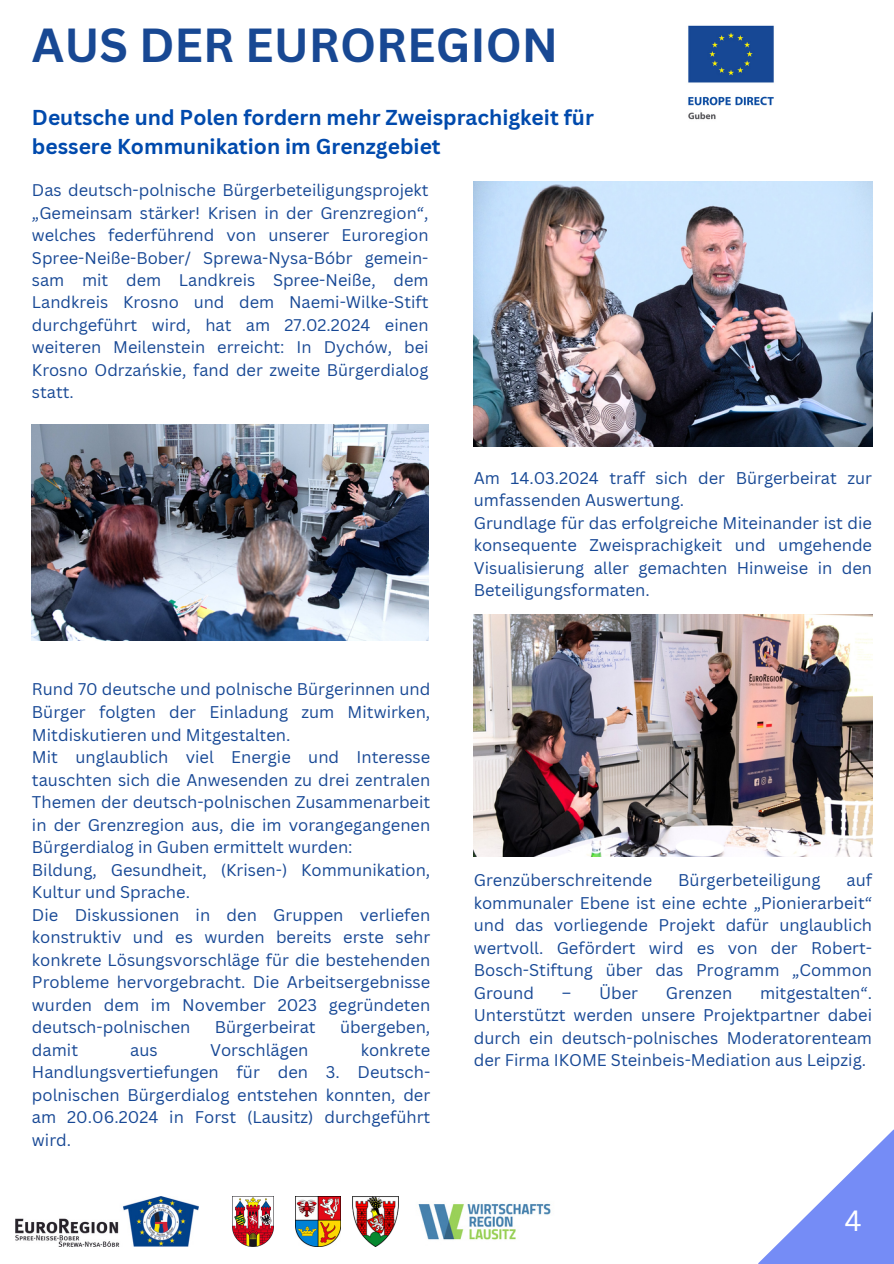
<style>
.page{position:relative;width:894px;height:1264px;background:#fff}
.page>*{position:absolute;margin:0;border:0;box-sizing:border-box;transform-origin:0 0}
.t1{font:700 46.5px "Canva Sans";color:#184893}
.t2{font:28.5px "Canva Sans";color:#fff}
.t3{font:700 21px/29.2px "Canva Sans";color:#004aad}
.t4{font:16.5px/22.5px "Canva Sans";color:#174895;text-align:justify}
.t5{font:16.35px/22.4px "Canva Sans";color:#174895;text-align:justify}
</style>
<div class="page">
<svg style="left:758px;top:1130px;width:135px;height:133px"></svg>
<img style="left:688px;top:25px;width:86px;height:95px">
<img style="left:15px;top:1196px;width:184px;height:50px">
<img style="left:233px;top:1196px;width:40px;height:50px">
<img style="left:295px;top:1196px;width:45px;height:50px">
<img style="left:352px;top:1196px;width:47px;height:50px">
<img style="left:418px;top:1203px;width:133px;height:37px">
<img style="left:32px;top:424px;width:396px;height:216px">
<img style="left:473px;top:181px;width:399px;height:266px">
<img style="left:473px;top:614px;width:399px;height:242px">
<p class="t1" style="left:32px;top:12px;width:527px">AUS DER EUROREGION</p>
<p class="t3" style="left:32px;top:102px;width:563px">Deutsche und Polen fordern mehr Zweisprachigkeit für bessere Kommunikation im Grenzgebiet</p>
<p class="t5" style="left:32px;top:179px;width:398px">Das deutsch-polnische Bürgerbeteiligungsprojekt „Gemeinsam stärker! Krisen in der Grenzregion“, welches federführend von unserer Euroregion Spree-Neiße-Bober/ Sprewa-Nysa-Bóbr gemein&shy;sam mit dem Landkreis Spree-Neiße, dem Landkreis Krosno und dem Naemi-Wilke-Stift durchgeführt wird, hat am 27.02.2024 einen weiteren Meilenstein erreicht: In Dychów, bei Krosno Odrzańskie, fand der zweite Bürgerdialog statt.</p>
<p class="t4" style="left:32px;top:678px;width:399px">Rund 70 deutsche und polnische Bürgerinnen und Bürger folgten der Einladung zum Mitwirken, Mitdiskutieren und Mitgestalten.</p>
<p class="t4" style="left:32px;top:745px;width:400px">Mit unglaublich viel Energie und Interesse tauschten sich die Anwesenden zu drei zentralen Themen der deutsch-polnischen Zusammenarbeit in der Grenzregion aus, die im vorangegangenen Bürgerdialog in Guben ermittelt wurden:</p>
<p class="t4" style="left:32px;top:858px;width:399px">Bildung, Gesundheit, (Krisen-) Kommunikation,<br>Kultur und Sprache.</p>
<p class="t4" style="left:32px;top:903px;width:400px">Die Diskussionen in den Gruppen verliefen konstruktiv und es wurden bereits erste sehr konkrete Lösungsvorschläge für die bestehenden Probleme hervorgebracht. Die Arbeitsergebnisse wurden dem im November 2023 gegründeten deutsch-polnischen</p>
<p class="t4" style="left:214px;top:1015px;width:102px">Bürgerbeirat</p>
<p class="t4" style="left:340px;top:1015px;width:92px">übergeben,</p>
<p class="t4" style="left:32px;top:1038px;width:400px;text-indent:329px">konkrete Handlungsvertiefungen für den 3. Deutsch&shy;polnischen Bürgerdialog entstehen konnten, der am 20.06.2024 in Forst (Lausitz) durchgeführt wird.</p>
<p class="t4" style="left:32px;top:1038px;width:48px">damit</p>
<p class="t4" style="left:130px;top:1038px;width:29px">aus</p>
<p class="t4" style="left:210px;top:1038px;width:100px">Vorschlägen</p>
<p class="t4" style="left:473px;top:466px;width:400px">Am 14.03.2024 traff sich der Bürgerbeirat zur umfassenden Auswertung.</p>
<p class="t4" style="left:473px;top:511px;width:399px">Grundlage für das erfolgreiche Miteinander ist die konsequente Zweisprachigkeit und umgehende Visualisierung aller gemachten Hinweise in den Beteiligungsformaten.</p>
<p class="t4" style="left:473px;top:868px;width:400px;text-indent:372px">auf kommunaler Ebene ist eine echte „Pionierarbeit“ und das vorliegende Projekt dafür unglaublich wertvoll. Gefördert wird es von der Robert-Bosch-Stiftung über das Programm „Common Ground</p>
<p class="t4" style="left:473px;top:868px;width:180px">Grenzüberschreitende</p>
<p class="t4" style="left:678px;top:868px;width:144px">Bürgerbeteiligung</p>
<p class="t4" style="left:561px;top:981px;width:78px">– Über</p>
<p class="t4" style="left:665px;top:981px;width:68px">Grenzen</p>
<p class="t4" style="left:473px;top:981px;width:399px;text-indent:286px">mitgestalten“.<br>Unterstützt werden unsere Projektpartner dabei durch ein deutsch-polnisches Moderatorenteam der Firma IKOME Steinbeis-Mediation aus Leipzig.</p>
<p class="t2" style="left:844px;top:1200px;width:19px">4</p>
</div>
